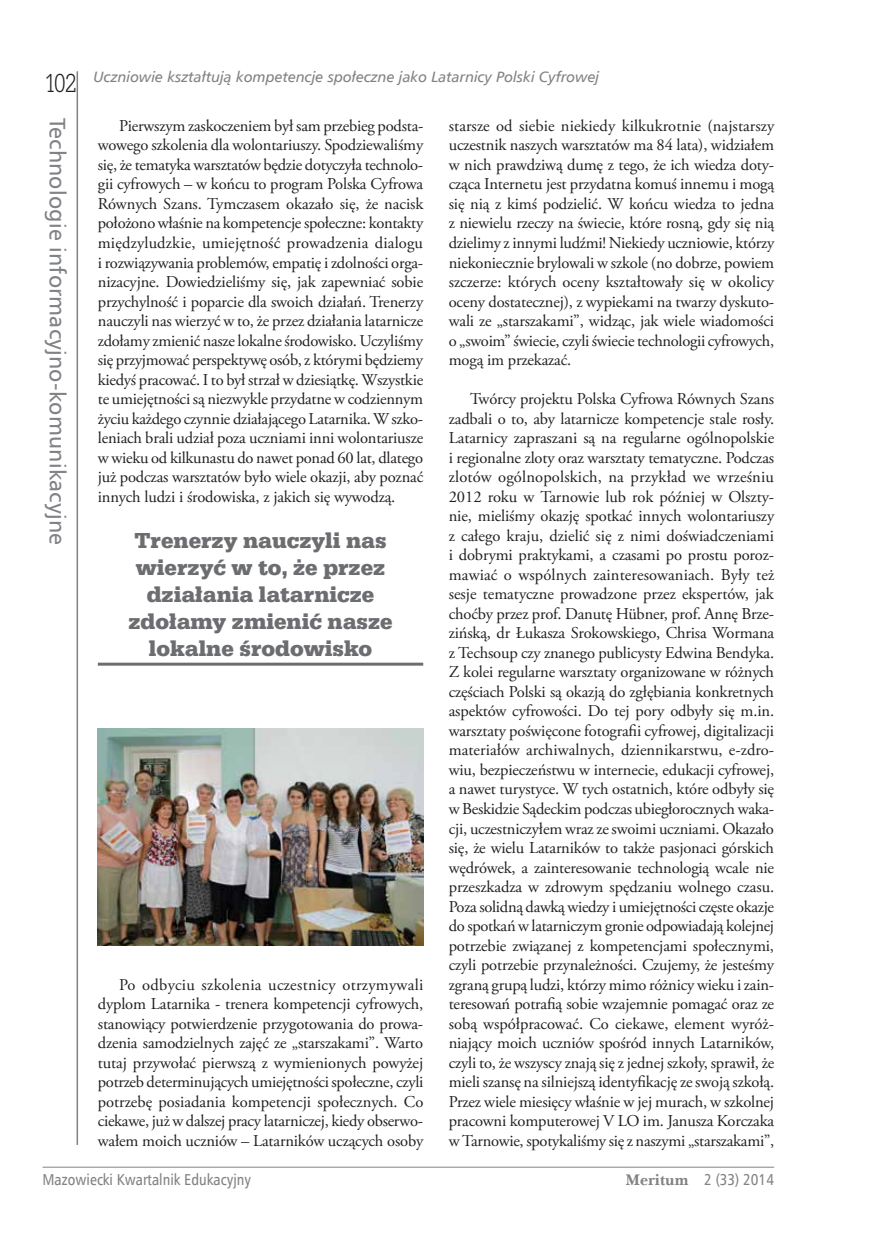
<style>
.page{position:relative;width:872px;height:1234px;background:#fff}
.page>*{position:absolute;margin:0;border:0;box-sizing:border-box;transform-origin:0 0}
.t1{font:27px "Serifa DEE Ligh";color:#231f20;scale:.8 1}
.t2{font:700 22.5px/27px "Serifa DEE";color:#6c6d70;text-align:center}
.t3{font:22.5px "Humnst 777 EU Normal";letter-spacing:.01em;color:#808285}
.t4{font:16.5px/19.5px "Adobe Garamond Pro";letter-spacing:-.01em;color:#231f20;text-align:justify}
.t5{font:15.75px "Humnst 777 Cn EU";color:#808285}
.t6{font:15px "Humnst 777 EU Italic";color:#808285}
.s1{font-family:"Baskerville EU";font-weight:700}
</style>
<div class="page">
<hr style="left:77px;top:71px;width:1px;height:1073px;background:#808285">
<hr style="left:43px;top:1166px;width:731px;height:1px;background:#808285">
<hr style="left:98px;top:662px;width:325px;height:3px;background:#6c6d70">
<img style="left:98px;top:728px;width:325px;height:216px">
<h1 class="t1" style="left:45px;top:67px;width:41px">102</h1>
<h2 class="t3" style="left:72px;top:118px;width:428px;rotate:90deg">Technologie informacyjno-komunikacyjne</h2>
<p class="t6" style="left:94px;top:67px;width:507px">Uczniowie kształtują kompetencje społeczne jako Latarnicy Polski Cyfrowej</p>
<p class="t4" style="left:98px;top:116px;width:327px;text-indent:21px">Pierwszym zaskoczeniem był sam przebieg podsta&shy;wowego szkolenia dla wolontariuszy. Spodziewaliśmy się, że tematyka warsztatów będzie dotyczyła technolo&shy;gii cyfrowych – w końcu to program Polska Cyfrowa Równych Szans. Tymczasem okazało się, że nacisk położono właśnie na kompetencje społeczne: kontakty międzyludzkie, umiejętność prowadzenia dialogu i rozwiązywania problemów, empatię i zdolności orga&shy;nizacyjne. Dowiedzieliśmy się, jak zapewniać sobie przychylność i poparcie dla swoich działań. Trenerzy nauczyli nas wierzyć w to, że przez działania latarnicze zdołamy zmienić nasze lokalne środowisko. Uczyliśmy się przyjmować perspektywę osób, z którymi będziemy kiedyś pracować. I to był strzał w dziesiątkę. Wszystkie te umiejętności są niezwykle przydatne w codziennym życiu każdego czynnie działającego Latarnika. W szko&shy;leniach brali udział poza uczniami inni wolontariusze w wieku od kilkunastu do nawet ponad 60 lat, dlatego już podczas warsztatów było wiele okazji, aby poznać innych ludzi i środowiska, z jakich się wywodzą.</p>
<h2 class="t2" style="left:128px;top:527px;width:266px">Trenerzy nauczyli nas wierzyć w to, że przez działania latarnicze zdołamy zmienić nasze lokalne środowisko</h2>
<p class="t4" style="left:98px;top:974px;width:327px;text-indent:21px">Po odbyciu szkolenia uczestnicy otrzymywali dyplom Latarnika - trenera kompetencji cyfrowych, stanowiący potwierdzenie przygotowania do prowa&shy;dzenia samodzielnych zajęć ze „starszakami”. Warto tutaj przywołać pierwszą z wymienionych powyżej potrzeb determinujących umiejętności społeczne, czyli potrzebę posiadania kompetencji społecznych. Co ciekawe, już w dalszej pracy latarniczej, kiedy obserwo&shy;wałem moich uczniów – Latarników uczących osoby</p>
<p class="t4" style="left:449px;top:116px;width:327px">starsze od siebie niekiedy kilkukrotnie (najstarszy uczestnik naszych warsztatów ma 84 lata), widziałem w nich prawdziwą dumę z tego, że ich wiedza doty&shy;cząca Internetu jest przydatna komuś innemu i mogą się nią z kimś podzielić. W końcu wiedza to jedna z niewielu rzeczy na świecie, które rosną, gdy się nią dzielimy z innymi ludźmi! Niekiedy uczniowie, którzy niekoniecznie brylowali w szkole (no dobrze, powiem szczerze: których oceny kształtowały się w okolicy oceny dostatecznej), z wypiekami na twarzy dyskuto&shy;wali ze „starszakami”, widząc, jak wiele wiadomości o „swoim” świecie, czyli świecie technologii cyfrowych, mogą im przekazać.</p>
<p class="t4" style="left:449px;top:389px;width:327px;text-indent:21px">Twórcy projektu Polska Cyfrowa Równych Szans zadbali o to, aby latarnicze kompetencje stale rosły.<br>Latarnicy zapraszani są na regularne ogólnopolskie i regionalne zloty oraz warsztaty tematyczne. Podczas zlotów ogólnopolskich, na przykład we wrześniu 2012 roku w Tarnowie lub rok później w Olszty&shy;nie, mieliśmy okazję spotkać innych wolontariuszy z całego kraju, dzielić się z nimi doświadczeniami i dobrymi praktykami, a czasami po prostu poroz&shy;mawiać o wspólnych zainteresowaniach. Były też sesje tematyczne prowadzone przez ekspertów, jak choćby przez prof. Danutę Hübner, prof. Annę Brze&shy;zińską, dr Łukasza Srokowskiego, Chrisa Wormana z Techsoup czy znanego publicysty Edwina Bendyka.<br>Z kolei regularne warsztaty organizowane w różnych częściach Polski są okazją do zgłębiania konkretnych aspektów cyfrowości. Do tej pory odbyły się m.in. warsztaty poświęcone fotografii cyfrowej, digitalizacji materiałów archiwalnych, dziennikarstwu, e-zdro&shy;wiu, bezpieczeństwu w internecie, edukacji cyfrowej, a nawet turystyce. W tych ostatnich, które odbyły się w Beskidzie Sądeckim podczas ubiegłorocznych waka&shy;cji, uczestniczyłem wraz ze swoimi uczniami. Okazało się, że wielu Latarników to także pasjonaci górskich wędrówek, a zainteresowanie technologią wcale nie przeszkadza w zdrowym spędzaniu wolnego czasu.<br>Poza solidną dawką wiedzy i umiejętności częste okazje do spotkań w latarniczym gronie odpowiadają kolejnej potrzebie związanej z kompetencjami społecznymi, czyli potrzebie przynależności. Czujemy, że jesteśmy zgraną grupą ludzi, którzy mimo różnicy wieku i zain&shy;teresowań potrafią sobie wzajemnie pomagać oraz ze sobą współpracować. Co ciekawe, element wyróż&shy;niający moich uczniów spośród innych Latarników, czyli to, że wszyscy znają się z jednej szkoły, sprawił, że mieli szansę na silniejszą identyfikację ze swoją szkołą.<br>Przez wiele miesięcy właśnie w jej murach, w szkolnej pracowni komputerowej V LO im. Janusza Korczaka w Tarnowie, spotykaliśmy się z naszymi „starszakami”,</p>
<p class="t5" style="left:43px;top:1169px;width:210px">Mazowiecki Kwartalnik Edukacyjny</p>
<p class="t5" style="left:625px;top:1169px;width:150px"><span class="s1">Meritum</span> 2 (33) 2014</p>
</div>
